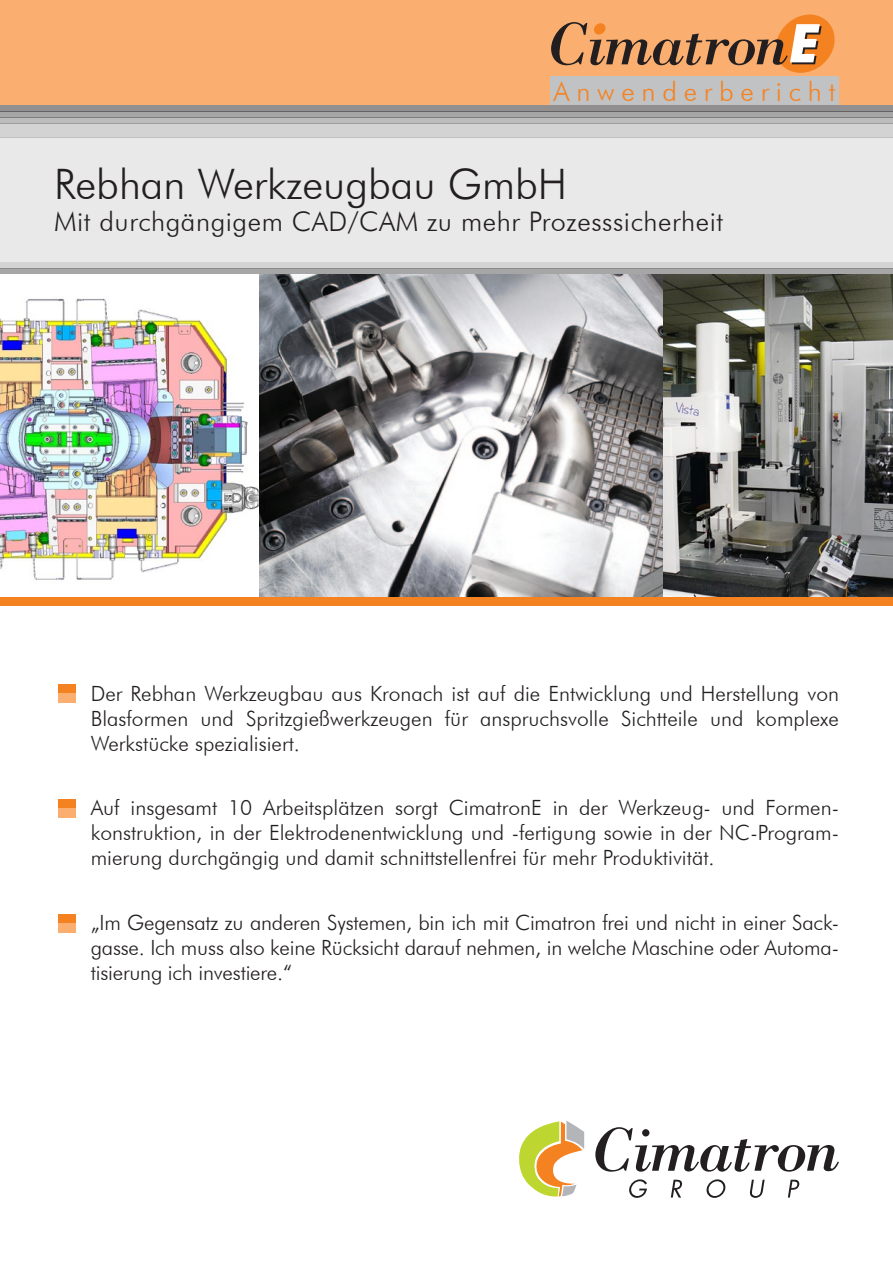
<style>
.page{position:relative;width:893px;height:1263px;background:#fff}
.page>*{position:absolute;margin:0;border:0;box-sizing:border-box;transform-origin:0 0}
.t1{font:300 42px "Futura BT";color:#231f20}
.t2{font:300 27px "Futura BT";letter-spacing:.02em;color:#231f20}
.t3{font:300 27px "Futura BT";letter-spacing:.25em;color:#f58220}
.t4{font:300 21px/25.2px "Futura BT";color:#231f20;text-align:justify}
</style>
<div class="page">
<div style="left:0;top:105px;width:893px;height:6px;background:#918f8f"></div>
<div style="left:0;top:111px;width:893px;height:7px;background:#a7a6a6"></div>
<div style="left:0;top:118px;width:893px;height:6px;background:#bdbcbc"></div>
<div style="left:0;top:124px;width:893px;height:14px;background:#d3d3d3"></div>
<div style="left:0;top:138px;width:893px;height:124px;background:#e9e9e9"></div>
<div style="left:0;top:262px;width:893px;height:6px;background:#d3d3d3"></div>
<div style="left:0;top:268px;width:893px;height:7px;background:#a7a6a6"></div>
<svg style="left:595px;top:1127px;width:244px;height:45px"></svg>
<svg style="left:519px;top:1120px;width:65px;height:77px"></svg>
<svg style="left:629px;top:1179px;width:18px;height:19px"></svg>
<svg style="left:671px;top:1180px;width:12px;height:17px"></svg>
<svg style="left:706px;top:1179px;width:20px;height:19px"></svg>
<svg style="left:750px;top:1180px;width:15px;height:18px"></svg>
<svg style="left:788px;top:1180px;width:11px;height:17px"></svg>
<div style="left:59px;top:685px;width:17px;height:9px;background:#f58220"></div>
<div style="left:59px;top:694px;width:17px;height:9px;background:#faaf71"></div>
<div style="left:59px;top:915px;width:17px;height:9px;background:#f58220"></div>
<div style="left:59px;top:924px;width:17px;height:9px;background:#faaf71"></div>
<div style="left:59px;top:800px;width:17px;height:9px;background:#f58220"></div>
<div style="left:59px;top:809px;width:17px;height:9px;background:#faaf71"></div>
<div style="left:0;top:0;width:893px;height:105px;background:#faaf71"></div>
<svg style="left:551px;top:15px;width:284px;height:58px"></svg>
<div style="left:550px;top:77px;width:289px;height:28px;background:#c1c2c4"></div>
<div style="left:0;top:596px;width:893px;height:9px;background:#f58220"></div>
<img style="left:0;top:275px;width:893px;height:321px">
<p class="t3" style="left:553px;top:75px;width:284px">Anwenderbericht</p>
<h1 class="t1" style="left:54px;top:158px;width:515px">Rebhan Werkzeugbau GmbH</h1>
<p class="t2" style="left:54px;top:205px;width:671px">Mit durchgängigem CAD/CAM zu mehr Prozesssicherheit</p>
<p class="t4" style="left:91px;top:680px;width:750px">Der Rebhan Werkzeugbau aus Kronach ist auf die Entwicklung und Herstellung von Blasformen und Spritzgießwerkzeugen für anspruchsvolle Sichtteile und komplexe Werkstücke spezialisiert.</p>
<p class="t4" style="left:91px;top:794px;width:750px">Auf insgesamt 10 Arbeitsplätzen sorgt CimatronE in der Werkzeug- und Formen&shy;konstruktion, in der Elektrodenentwicklung und -fertigung sowie in der NC-Program&shy;mierung durchgängig und damit schnittstellenfrei für mehr Produktivität.</p>
<p class="t4" style="left:91px;top:909px;width:750px">„Im Gegensatz zu anderen Systemen, bin ich mit Cimatron frei und nicht in einer Sack&shy;gasse. Ich muss also keine Rücksicht darauf nehmen, in welche Maschine oder Automa&shy;tisierung ich investiere.“</p>
</div>
